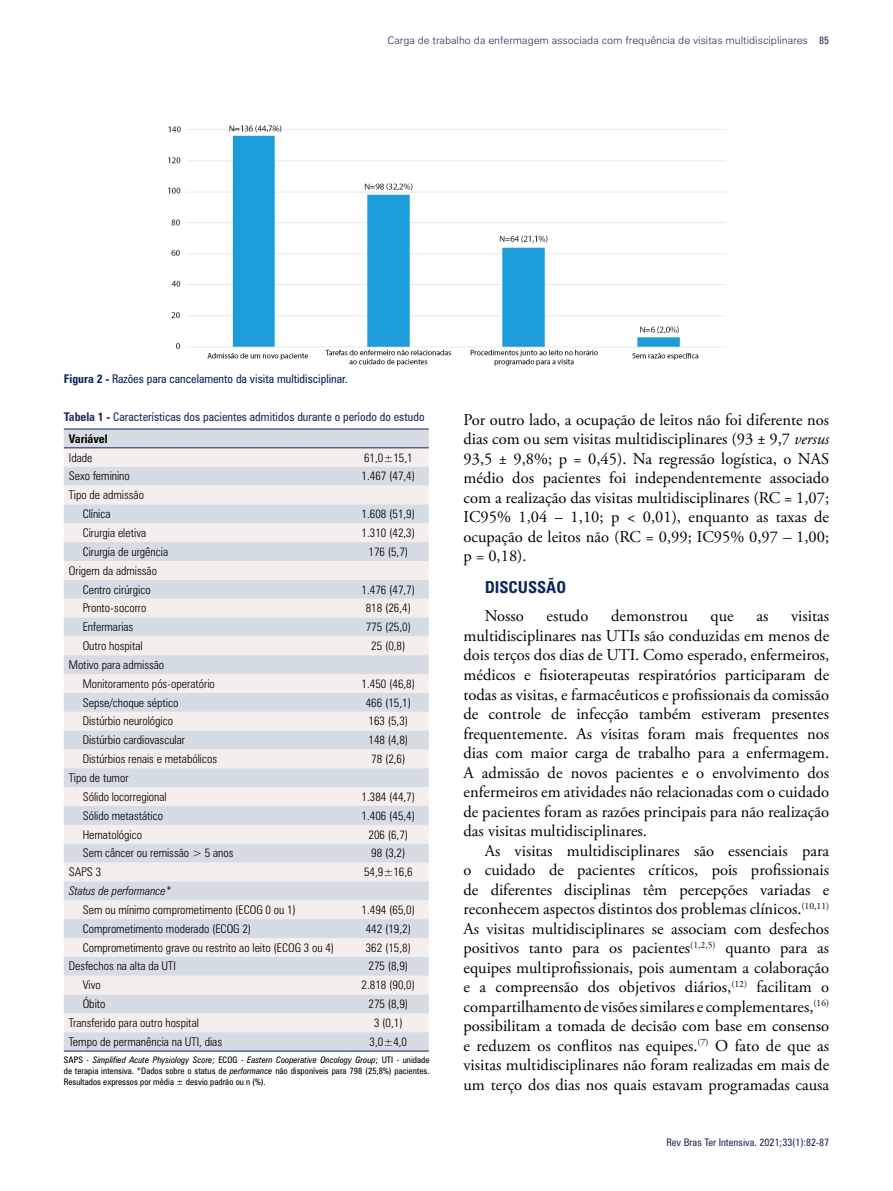
<style>
.page{position:relative;width:893px;height:1191px;background:#fff}
.page>*{position:absolute;margin:0;border:0;box-sizing:border-box;transform-origin:0 0}
.t1{font:16.5px/19.5px "Adobe Garamond Pro";color:#000;text-align:justify}
.t2{font:700 condensed 16.5px "Zurich BT";color:#0a245e}
.t3{font:300 condensed 12px/18.9px "Zurich BT";color:#000}
.t4{font:condensed 12px/21.5px "Zurich BT";color:#202a5c}
.t5{font:condensed 12px "Zurich BT";color:#0a245e}
.t6{font:italic 300 condensed 12px "Zurich BT";color:#000}
.t7{font:300 10.5px "Zurich BT";color:#202a5c}
.t8{font:condensed 10.5px "Zurich BT";color:#202a5c}
.t9{font:condensed 9px/10.8px "Zurich BT";color:#000;text-align:justify}
.s1{font-weight:400;font-stretch:condensed}
.s2{font-weight:700}
.s3{font-weight:700;color:#000}
.s4{font-style:italic}
</style>
<div class="page">
<img style="left:168px;top:125px;width:558px;height:241px">
<div style="left:64px;top:430px;width:365px;height:17px;background:#d5dce4"></div>
<div style="left:64px;top:448px;width:365px;height:19px;background:#f4efed"></div>
<svg style="left:64px;top:467px;width:365px;height:583px;background:#e4e5e8"></svg>
<hr style="left:64px;top:429px;width:284px;height:1px;background:#0a245e">
<hr style="left:348px;top:429px;width:81px;height:1px;background:#0a245e">
<hr style="left:64px;top:447px;width:284px;height:1px;background:#0a245e">
<hr style="left:348px;top:447px;width:81px;height:1px;background:#0a245e">
<hr style="left:64px;top:1050px;width:284px;height:1px;background:#0a245e">
<hr style="left:348px;top:1050px;width:81px;height:1px;background:#0a245e">
<p class="t7" style="left:387px;top:34px;width:443px">Carga de trabalho da enfermagem associada com frequência de visitas multidisciplinares <span class="s1">85</span></p>
<p class="t5" style="left:64px;top:371px;width:285px"><span class="s2">Figura 2 -</span> Razões para cancelamento da visita multidisciplinar.</p>
<p class="t4" style="left:69px;top:406px;width:357px;text-indent:-5px"><span class="s2">Tabela 1 -</span> Características dos pacientes admitidos durante o período do estudo<br><span class="s3">Variável</span></p>
<p class="t3" style="left:69px;top:448px;width:25px">Idade</p>
<p class="t3" style="left:364px;top:448px;width:50px">61,0±15,1</p>
<p class="t3" style="left:69px;top:466px;width:62px">Sexo feminino</p>
<p class="t3" style="left:362px;top:466px;width:55px">1.467 (47,4)</p>
<p class="t3" style="left:83px;top:485px;width:63px;text-indent:-14px">Tipo de admissão<br>Clínica</p>
<p class="t3" style="left:362px;top:504px;width:55px">1.608 (51,9)</p>
<p class="t3" style="left:83px;top:523px;width:65px">Cirurgia eletiva</p>
<p class="t3" style="left:362px;top:523px;width:55px">1.310 (42,3)</p>
<p class="t3" style="left:83px;top:542px;width:87px">Cirurgia de urgência</p>
<p class="t3" style="left:368px;top:542px;width:41px">176 (5,7)</p>
<p class="t3" style="left:83px;top:561px;width:76px;text-indent:-14px">Origem da admissão<br>Centro cirúrgico</p>
<p class="t3" style="left:362px;top:579px;width:55px">1.476 (47,7)</p>
<p class="t3" style="left:83px;top:598px;width:65px">Pronto-socorro</p>
<p class="t3" style="left:366px;top:598px;width:47px">818 (26,4)</p>
<p class="t3" style="left:83px;top:617px;width:52px">Enfermarias</p>
<p class="t3" style="left:366px;top:617px;width:47px">775 (25,0)</p>
<p class="t3" style="left:83px;top:636px;width:62px">Outro hospital</p>
<p class="t3" style="left:371px;top:636px;width:36px">25 (0,8)</p>
<p class="t3" style="left:83px;top:655px;width:134px;text-indent:-14px">Motivo para admissão<br>Monitoramento pós-operatório</p>
<p class="t3" style="left:362px;top:674px;width:55px">1.450 (46,8)</p>
<p class="t3" style="left:83px;top:693px;width:97px">Sepse/choque séptico</p>
<p class="t3" style="left:366px;top:693px;width:47px">466 (15,1)</p>
<p class="t3" style="left:83px;top:711px;width:92px">Distúrbio neurológico</p>
<p class="t3" style="left:368px;top:711px;width:41px">163 (5,3)</p>
<p class="t3" style="left:83px;top:730px;width:104px">Distúrbio cardiovascular</p>
<p class="t3" style="left:368px;top:730px;width:41px">148 (4,8)</p>
<p class="t3" style="left:83px;top:749px;width:136px">Distúrbios renais e metabólicos</p>
<p class="t3" style="left:371px;top:749px;width:36px">78 (2,6)</p>
<p class="t3" style="left:83px;top:768px;width:86px;text-indent:-14px">Tipo de tumor<br>Sólido locorregional</p>
<p class="t3" style="left:362px;top:787px;width:55px">1.384 (44,7)</p>
<p class="t3" style="left:83px;top:806px;width:82px">Sólido metastático</p>
<p class="t3" style="left:362px;top:806px;width:55px">1.406 (45,4)</p>
<p class="t3" style="left:83px;top:824px;width:61px">Hematológico</p>
<p class="t3" style="left:368px;top:824px;width:41px">206 (6,7)</p>
<p class="t3" style="left:83px;top:843px;width:152px">Sem câncer ou remissão &gt; 5 anos</p>
<p class="t3" style="left:371px;top:843px;width:36px">98 (3,2)</p>
<p class="t3" style="left:69px;top:862px;width:34px">SAPS 3</p>
<p class="t3" style="left:364px;top:862px;width:50px">54,9±16,6</p>
<p class="t6" style="left:69px;top:883px;width:104px">Status de performance*</p>
<p class="t3" style="left:83px;top:900px;width:215px">Sem ou mínimo comprometimento (ECOG 0 ou 1)</p>
<p class="t3" style="left:362px;top:900px;width:55px">1.494 (65,0)</p>
<p class="t3" style="left:83px;top:919px;width:170px">Comprometimento moderado (ECOG 2)</p>
<p class="t3" style="left:366px;top:919px;width:47px">442 (19,2)</p>
<p class="t3" style="left:83px;top:937px;width:253px">Comprometimento grave ou restrito ao leito (ECOG 3 ou 4)</p>
<p class="t3" style="left:366px;top:937px;width:47px">362 (15,8)</p>
<p class="t3" style="left:69px;top:956px;width:108px">Desfechos na alta da UTI</p>
<p class="t3" style="left:368px;top:956px;width:41px">275 (8,9)</p>
<p class="t3" style="left:83px;top:975px;width:20px">Vivo</p>
<p class="t3" style="left:362px;top:975px;width:55px">2.818 (90,0)</p>
<p class="t3" style="left:83px;top:994px;width:24px">Óbito</p>
<p class="t3" style="left:368px;top:994px;width:41px">275 (8,9)</p>
<p class="t3" style="left:69px;top:1013px;width:132px">Transferido para outro hospital</p>
<p class="t3" style="left:374px;top:1013px;width:30px">3 (0,1)</p>
<p class="t3" style="left:69px;top:1032px;width:155px">Tempo de permanência na UTI, dias</p>
<p class="t3" style="left:370px;top:1032px;width:39px">3,0±4,0</p>
<p class="t9" style="left:64px;top:1054px;width:367px">SAPS - <span class="s4">Simplified Acute Physiology Score</span>; ECOG - <span class="s4">Eastern Cooperative Oncology Group</span>; UTI - unidade de terapia intensiva. *Dados sobre o status de <span class="s4">performance</span> não disponíveis para 798 (25,8%) pacientes.<br>Resultados expressos por média ± desvio padrão ou n (%).</p>
<p class="t1" style="left:463px;top:410px;width:367px">Por outro lado, a ocupação de leitos não foi diferente nos dias com ou sem visitas multidisciplinares (93 ± 9,7 <span class="s4">versus </span>93,5 ± 9,8%; p = 0,45). Na regressão logística, o NAS médio dos pacientes foi independentemente associado com a realização das visitas multidisciplinares (RC = 1,07; IC95% 1,04 – 1,10; p &lt; 0,01), enquanto as taxas de ocupação de leitos não (RC = 0,99; IC95% 0,97 – 1,00; p = 0,18).</p>
<p class="t2" style="left:485px;top:577px;width:83px">DISCUSSÃO</p>
<p class="t1" style="left:485px;top:607px;width:41px">Nosso</p>
<p class="t1" style="left:547px;top:607px;width:43px">estudo</p>
<p class="t1" style="left:611px;top:607px;width:78px">demonstrou</p>
<p class="t1" style="left:711px;top:607px;width:25px">que</p>
<p class="t1" style="left:756px;top:607px;width:13px">as</p>
<p class="t1" style="left:463px;top:607px;width:367px;text-indent:328px">visitas multidisciplinares nas UTIs são conduzidas em menos de dois terços dos dias de UTI. Como esperado, enfermeiros, médicos e fisioterapeutas respiratórios participaram de todas as visitas, e farmacêuticos e profissionais da comissão de controle de infecção também estiveram presentes frequentemente. As visitas foram mais frequentes nos dias com maior carga de trabalho para a enfermagem.<br>A admissão de novos pacientes e o envolvimento dos enfermeiros em atividades não relacionadas com o cuidado de pacientes foram as razões principais para não realização das visitas multidisciplinares.</p>
<p class="t1" style="left:463px;top:841px;width:367px;text-indent:21px">As visitas multidisciplinares são essenciais para o cuidado de pacientes críticos, pois profissionais de diferentes disciplinas têm percepções variadas e reconhecem aspectos distintos dos problemas clínicos.<sup>(10,11)<br></sup>As visitas multidisciplinares se associam com desfechos positivos tanto para os pacientes<sup>(1,2,5)</sup> quanto para as equipes multiprofissionais, pois aumentam a colaboração e a compreensão dos objetivos diários,<sup>(12)</sup> facilitam o compartilhamento de visões similares e complementares,<sup>(16) </sup>possibilitam a tomada de decisão com base em consenso e reduzem os conflitos nas equipes.<sup>(7)</sup> O fato de que as visitas multidisciplinares não foram realizadas em mais de um terço dos dias nos quais estavam programadas causa</p>
<p class="t8" style="left:666px;top:1135px;width:164px">Rev Bras Ter Intensiva. 2021;33(1):82-87</p>
</div>
